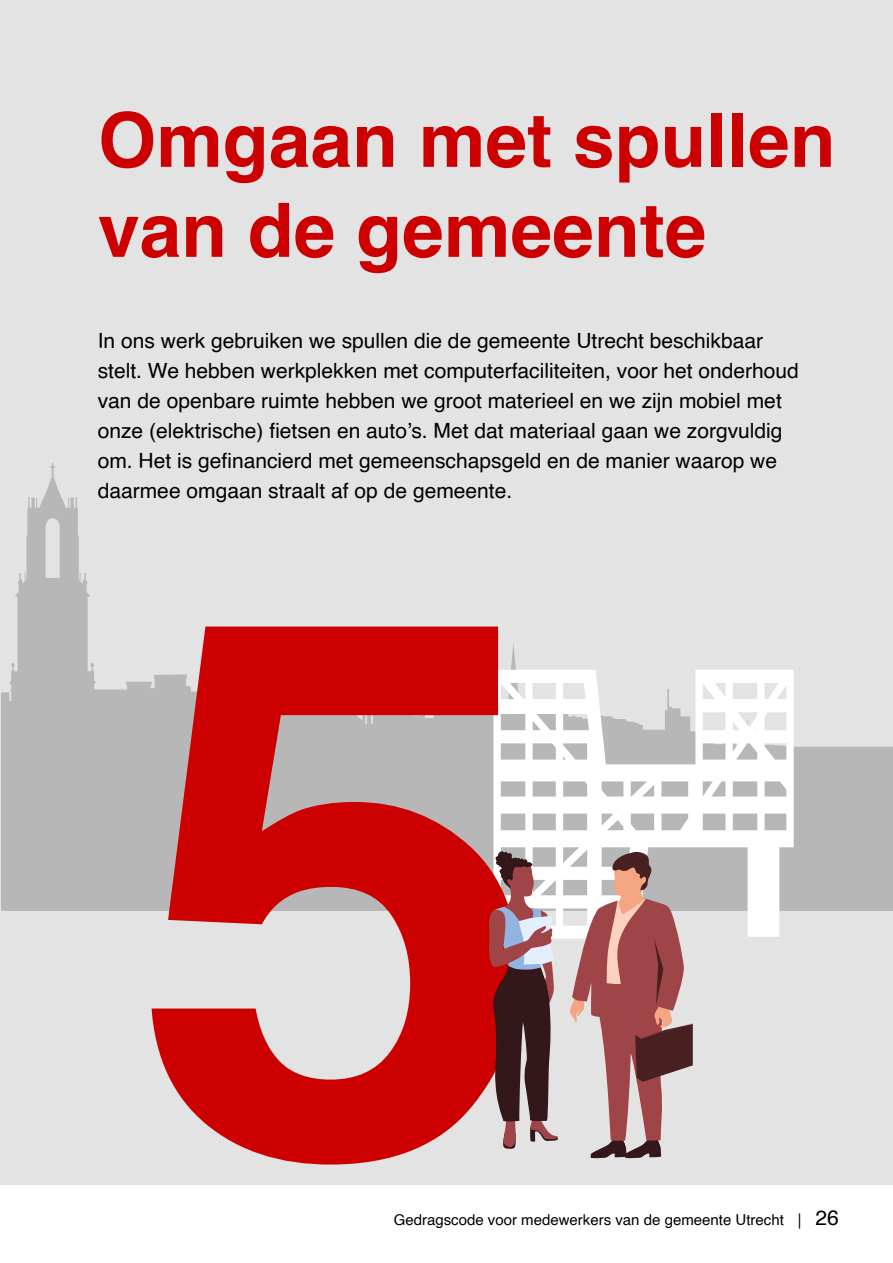
<style>
.page{position:relative;width:893px;height:1263px;background:#fff}
.page>*{position:absolute;margin:0;border:0;box-sizing:border-box;transform-origin:0 0}
.Alineakop_vet_rood{font:700 750px "Helvetica";color:#c00}
.Hoofdstuktitel{font:700 75px/90px "Helvetica";color:#c00}
.Alineakop_vet_rood-2{font:21px/30px "Helvetica";color:#000}
.t1{font:15px "Helvetica";color:#000}
.s1{font-size:21px}
</style>
<div class="page">
<div style="left:0;top:0;width:893px;height:1184px;background:#e3e3e3"></div>
<svg style="left:2px;top:463px;width:891px;height:448px"></svg>
<svg style="left:493px;top:670px;width:301px;height:269px;fill:#fff"></svg>
<svg style="left:487px;top:851px;width:71px;height:298px"></svg>
<svg style="left:569px;top:852px;width:124px;height:306px"></svg>
<p class="Hoofdstuktitel" style="left:98px;top:96px;width:739px">Omgaan met spullen van de gemeente</p>
<p class="Alineakop_vet_rood-2" style="left:98px;top:326px;width:703px">In ons werk gebruiken we spullen die de gemeente Utrecht beschikbaar stelt. We hebben werkplekken met computerfaciliteiten, voor het onderhoud van de openbare ruimte hebben we groot materieel en we zijn mobiel met onze (elektrische) fietsen en auto’s. Met dat materiaal gaan we zorgvuldig om. Het is gefinancierd met gemeenschapsgeld en de manier waarop we daarmee omgaan straalt af op de gemeente.</p>
<p class="Alineakop_vet_rood" style="left:132px;top:281px;width:419px">5</p>
<p class="t1" style="left:394px;top:1208px;width:447px">Gedragscode voor medewerkers van de gemeente Utrecht │ <span class="s1">26</span></p>
</div>
